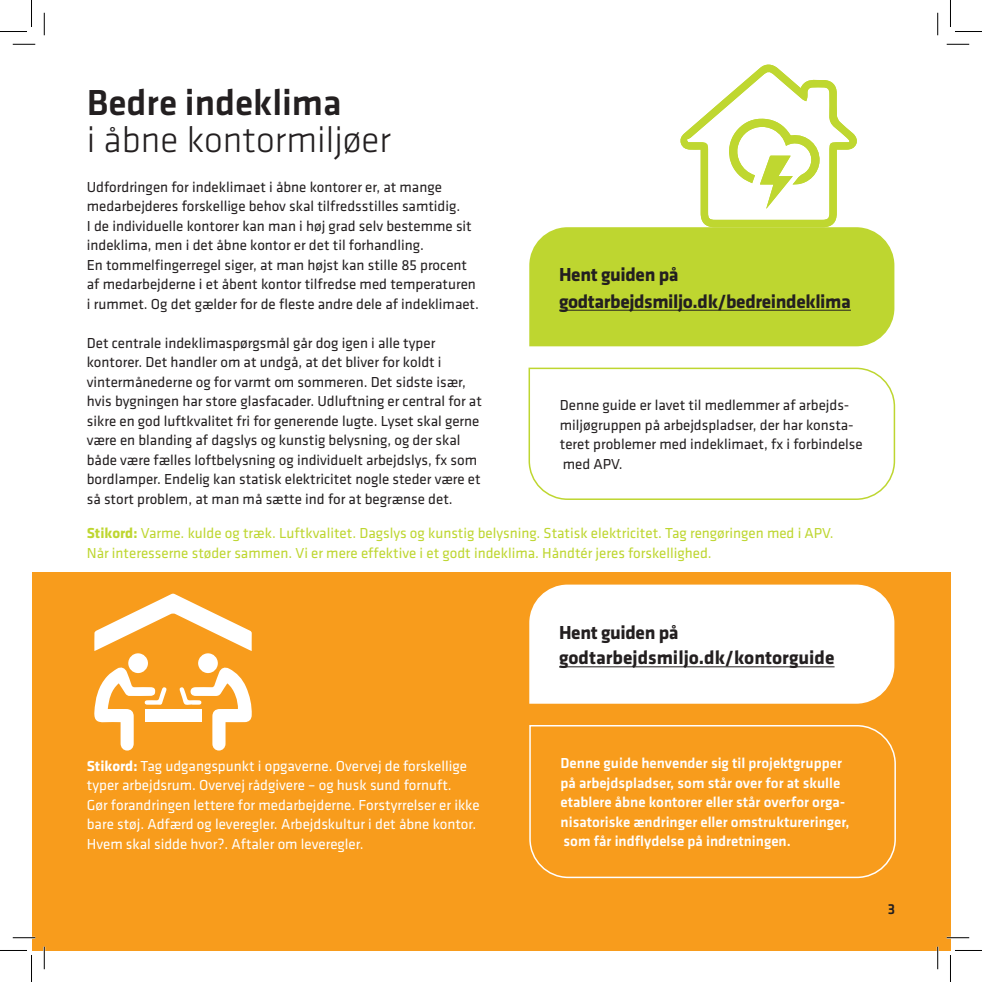
<style>
.page{position:relative;width:982px;height:982px;background:#fff}
.page>*{position:absolute;margin:0;border:0;box-sizing:border-box;transform-origin:0 0}
.Overskrift_linje_2_light{font:300 37.5px "Klavika";color:#231f20}
.Overskrift{font:500 37.5px "Klavika";color:#231f20}
.BRØD{font:700 19.5px "Klavika";letter-spacing:-.02em;color:#231f20}
.BRØD-2{font:700 19.5px "Klavika";color:#231f20}
.BRØD-3{font:15px/19.5px "Klavika";color:#231f20}
.BRØD-4{font:15px/19.5px "Klavika";color:#fff}
.BRØD-5{font:15px/19.5px "Klavika";color:#bed630}
.BRØD-6{font:500 15px/19.5px "Klavika";color:#fff}
.t1{font:500 15px "Klavika";color:#231f20}
.s1{font-weight:700}
</style>
<div class="page">
<div style="left:32px;top:571px;width:918px;height:379px;background:#f89c1c"></div>
<svg style="left:528px;top:367px;width:367px;height:133px"></svg>
<svg style="left:680px;top:65px;width:176px;height:162px"></svg>
<svg style="left:529px;top:725px;width:367px;height:153px"></svg>
<div style="left:529px;top:227px;width:365px;height:119px;background:#bed630"></div>
<hr style="left:559px;top:310px;width:291px;height:1px;background:#231f20">
<div style="left:529px;top:584px;width:365px;height:119px;background:#fff"></div>
<hr style="left:559px;top:666px;width:275px;height:1px;background:#231f20">
<svg style="left:94px;top:593px;width:158px;height:58px"></svg>
<div style="left:145px;top:709px;width:56px;height:13px;background:#fff"></div>
<div style="left:128px;top:653px;width:20px;height:20px;background:#fff;border-radius:50%"></div>
<div style="left:198px;top:653px;width:20px;height:20px;background:#fff;border-radius:50%"></div>
<svg style="left:94px;top:666px;width:73px;height:84px"></svg>
<svg style="left:179px;top:666px;width:73px;height:84px"></svg>
<hr style="left:13px;top:936px;width:22px;height:2px;background:#fff">
<hr style="left:946px;top:936px;width:23px;height:2px;background:#fff">
<hr style="left:43px;top:946px;width:2px;height:23px;background:#fff">
<hr style="left:936px;top:946px;width:2px;height:23px;background:#fff">
<svg style="left:13px;top:44px;width:22px;height:1px"></svg>
<svg style="left:946px;top:44px;width:23px;height:1px"></svg>
<svg style="left:13px;top:937px;width:22px;height:1px"></svg>
<svg style="left:946px;top:937px;width:23px;height:1px"></svg>
<svg style="left:44px;top:13px;width:1px;height:22px"></svg>
<svg style="left:44px;top:946px;width:1px;height:23px"></svg>
<svg style="left:937px;top:13px;width:1px;height:22px"></svg>
<svg style="left:937px;top:946px;width:1px;height:23px"></svg>
<svg style="left:0;top:0;width:32px;height:32px"></svg>
<svg style="left:0;top:950px;width:32px;height:31px"></svg>
<svg style="left:950px;top:0;width:31px;height:32px"></svg>
<svg style="left:950px;top:950px;width:31px;height:31px"></svg>
<p class="Overskrift" style="left:87px;top:82px;width:256px">Bedre indeklima</p>
<p class="Overskrift_linje_2_light" style="left:87px;top:117px;width:306px">i åbne kontormiljøer</p>
<p class="BRØD-3" style="left:87px;top:177px;width:386px">Udfordringen for indeklimaet i åbne kontorer er, at mange medarbejderes forskellige behov skal tilfredsstilles samtidig.<br>I de individuelle kontorer kan man i høj grad selv bestemme sit indeklima, men i det åbne kontor er det til forhandling.</p>
<p class="BRØD-3" style="left:87px;top:255px;width:393px">En tommelfingerregel siger, at man højst kan stille 85 procent af medarbejderne i et åbent kontor tilfredse med temperaturen i rummet. Og det gælder for de fleste andre dele af indeklimaet.</p>
<p class="BRØD-3" style="left:87px;top:333px;width:396px">Det centrale indeklimaspørgsmål går dog igen i alle typer kontorer. Det handler om at undgå, at det bliver for koldt i vintermånederne og for varmt om sommeren. Det sidste især, hvis bygningen har store glasfacader. Udluftning er central for at sikre en god luftkvalitet fri for generende lugte. Lyset skal gerne være en blanding af dagslys og kunstig belysning, og der skal både være fælles loftbelysning og individuelt arbejdslys, fx som bordlamper. Endelig kan statisk elektricitet nogle steder være et så stort problem, at man må sætte ind for at begrænse det.</p>
<p class="BRØD-5" style="left:87px;top:524px;width:748px"><span class="s1">Stikord:</span> Varme. kulde og træk. Luftkvalitet. Dagslys og kunstig belysning. Statisk elektricitet. Tag rengøringen med i APV.<br>Når interesserne støder sammen. Vi er mere effektive i et godt indeklima. Håndtér jeres forskellighed.</p>
<p class="BRØD" style="left:559px;top:260px;width:121px">Hent guiden på</p>
<p class="BRØD" style="left:559px;top:287px;width:293px">godtarbejdsmiljo.dk/bedreindeklima</p>
<p class="BRØD-3" style="left:559px;top:395px;width:304px">Denne guide er lavet til medlemmer af arbejds&shy;miljøgruppen på arbejdspladser, der har konsta&shy;teret problemer med indeklimaet, fx i forbindelse med APV.</p>
<p class="BRØD" style="left:559px;top:618px;width:121px">Hent guiden på</p>
<p class="BRØD-2" style="left:559px;top:643px;width:277px">godtarbejdsmiljo.dk/kontorguide</p>
<p class="BRØD-4" style="left:87px;top:756px;width:394px"><span class="s1">Stikord:</span> Tag udgangspunkt i opgaverne. Overvej de forskellige typer arbejdsrum. Overvej rådgivere – og husk sund fornuft.<br>Gør forandringen lettere for medarbejderne. Forstyrrelser er ikke bare støj. Adfærd og leveregler. Arbejdskultur i det åbne kontor.<br>Hvem skal sidde hvor?. Aftaler om leveregler.</p>
<p class="BRØD-6" style="left:560px;top:753px;width:290px">Denne guide henvender sig til projektgrupper på arbejdspladser, som står over for at skulle etablere åbne kontorer eller står overfor orga&shy;nisatoriske ændringer eller omstruktureringer, som får indflydelse på indretningen.</p>
<p class="t1" style="left:887px;top:901px;width:9px">3</p>
</div>
